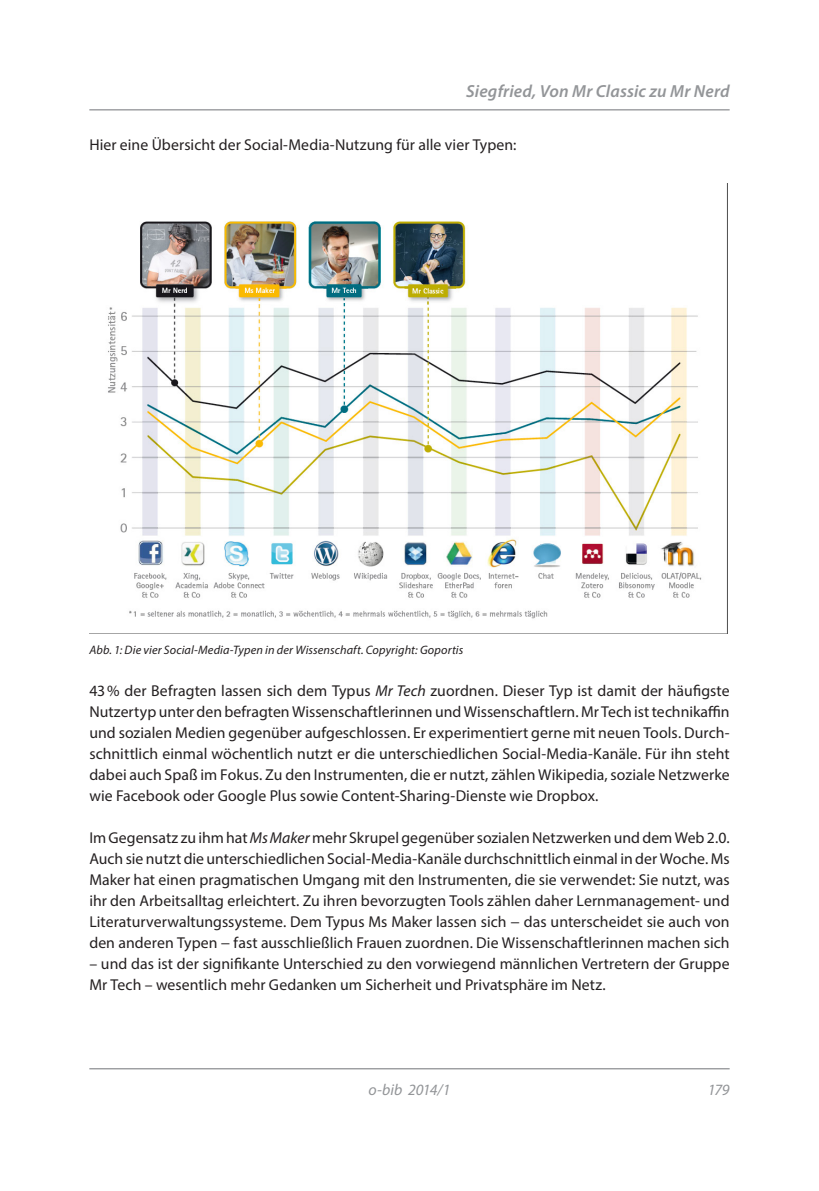
<style>
.page{position:relative;width:819px;height:1191px;background:#fff}
.page>*{position:absolute;margin:0;border:0;box-sizing:border-box;transform-origin:0 0}
.Kolumnentitel_rechts{font:italic 600 17.5px "Myriad Pro";letter-spacing:.01em;color:#939598}
.Fließtext{font:15.75px/21px "Myriad Pro";letter-spacing:.005em;color:#231f20;text-align:justify}
.t1{font:italic 15.75px "Myriad Pro";letter-spacing:-.015em;color:#939598}
.Fließtext-2{font:italic 12.25px "Myriad Pro";letter-spacing:.01em;color:#231f20}
.s1{font-style:italic}
</style>
<div class="page">
<hr style="left:89px;top:109px;width:640px;height:1px;background:#939598">
<hr style="left:89px;top:1068px;width:640px;height:1px;background:#939598">
<img style="left:108px;top:183px;width:620px;height:450px">
<p class="Kolumnentitel_rechts" style="left:466px;top:80px;width:265px">Siegfried, Von Mr Classic zu Mr Nerd</p>
<p class="Fließtext" style="left:89px;top:134px;width:428px">Hier eine Übersicht der Social-Media-Nutzung für alle vier Typen:</p>
<p class="Fließtext-2" style="left:89px;top:642px;width:375px">Abb. 1: Die vier Social-Media-Typen in der Wissenschaft. Copyright: Goportis</p>
<p class="Fließtext" style="left:89px;top:680px;width:642px">43% der Befragten lassen sich dem Typus <span class="s1">Mr Tech</span> zuordnen. Dieser Typ ist damit der häufigste Nutzertyp unter den befragten Wissenschaftlerinnen und Wissenschaftlern. Mr Tech ist technikaffin und sozialen Medien gegenüber aufgeschlossen. Er experimentiert gerne mit neuen Tools. Durch&shy;schnittlich einmal wöchentlich nutzt er die unterschiedlichen Social-Media-Kanäle. Für ihn steht dabei auch Spaß im Fokus. Zu den Instrumenten, die er nutzt, zählen Wikipedia, soziale Netzwerke wie Facebook oder Google Plus sowie Content-Sharing-Dienste wie Dropbox.</p>
<p class="Fließtext" style="left:89px;top:827px;width:642px">Im Gegensatz zu ihm hat <span class="s1">Ms Maker</span> mehr Skrupel gegenüber sozialen Netzwerken und dem Web 2.0.<br>Auch sie nutzt die unterschiedlichen Social-Media-Kanäle durchschnittlich einmal in der Woche. Ms Maker hat einen pragmatischen Umgang mit den Instrumenten, die sie verwendet: Sie nutzt, was ihr den Arbeitsalltag erleichtert. Zu ihren bevorzugten Tools zählen daher Lernmanagement- und Literaturverwaltungssysteme. Dem Typus Ms Maker lassen sich − das unterscheidet sie auch von den anderen Typen − fast ausschließlich Frauen zuordnen. Die Wissenschaftlerinnen machen sich</p>
<p class="Fließtext" style="left:89px;top:953px;width:641px">– und das ist der signifikante Unterschied zu den vorwiegend männlichen Vertretern der Gruppe<br>Mr Tech – wesentlich mehr Gedanken um Sicherheit und Privatsphäre im Netz.</p>
<p class="t1" style="left:368px;top:1080px;width:83px">o-bib 2014/1</p>
<p class="t1" style="left:707px;top:1080px;width:23px">179</p>
</div>
